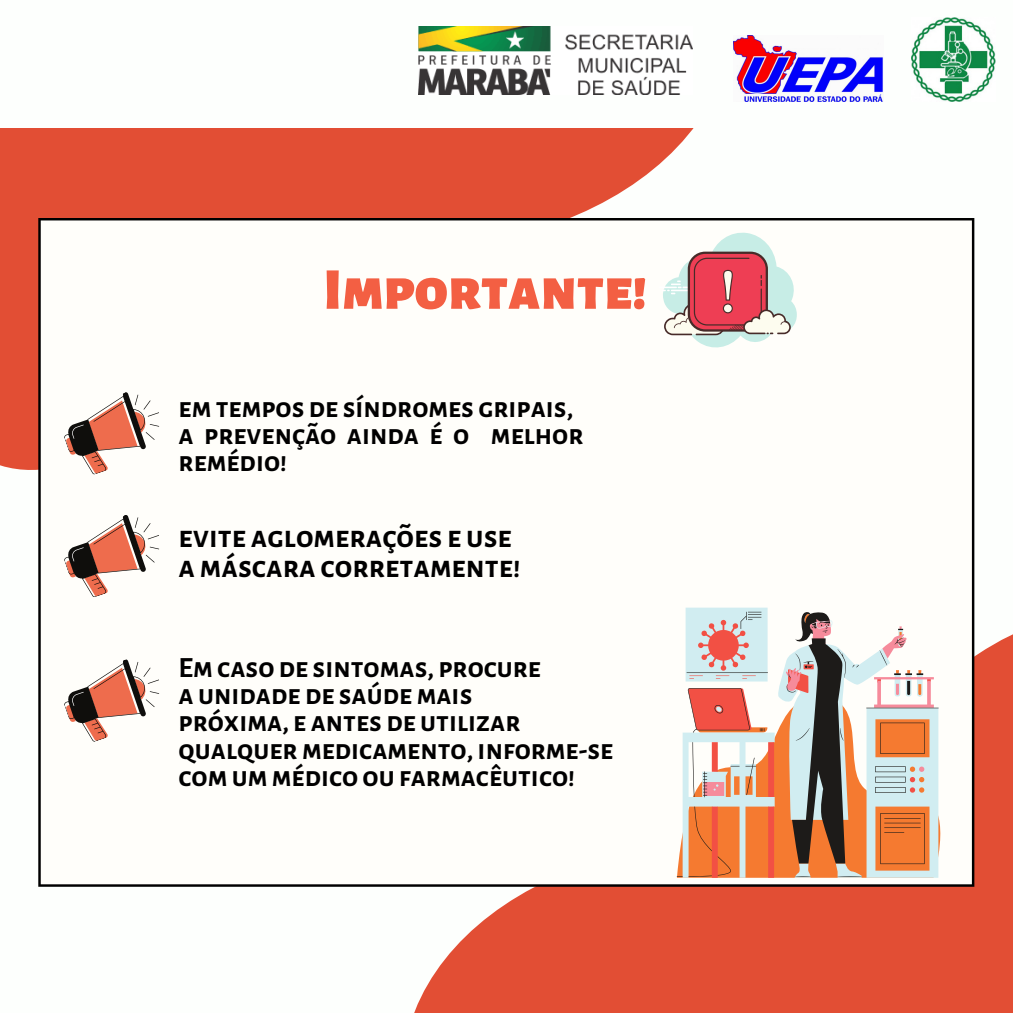
<style>
.page{position:relative;width:1013px;height:1013px;background:#fff}
.page>*{position:absolute;margin:0;border:0;box-sizing:border-box;transform-origin:0 0}
.t1{font:900 59.25px "Alegreya Sans SC";color:#f35f43}
.t2{font:700 31.38px "Alegreya Sans SC";color:#000}
.t3{font:700 28.75px/27.2px "Alegreya Sans SC";color:#000}
</style>
<div class="page">
<div style="left:0;top:128px;width:694px;height:342px;background:#e24e34"></div>
<svg style="left:249px;top:418px;width:763px;height:594px;fill:#e24e34"></svg>
<div style="left:40px;top:219px;width:933px;height:666px;background:#fffefa"></div>
<hr style="left:38px;top:220px;width:3px;height:664px;background:#000">
<hr style="left:971px;top:220px;width:3px;height:664px;background:#000">
<hr style="left:41px;top:884px;width:930px;height:2px;background:#000">
<hr style="left:41px;top:218px;width:930px;height:2px;background:#000">
<img style="left:911px;top:18px;width:84px;height:83px">
<img style="left:733px;top:35px;width:150px;height:67px">
<svg style="left:677px;top:611px;width:261px;height:265px"></svg>
<svg style="left:663px;top:232px;width:133px;height:116px"></svg>
<svg style="left:64px;top:392px;width:96px;height:83px"></svg>
<svg style="left:64px;top:515px;width:95px;height:82px"></svg>
<svg style="left:64px;top:659px;width:96px;height:83px"></svg>
<img style="left:418px;top:26px;width:274px;height:69px">
<p class="t1" style="left:323px;top:261px;width:325px">Importante!</p>
<p class="t3" style="left:179px;top:394px;width:396px">emtempos de síndromes gripais,</p>
<p class="t3" style="left:179px;top:421px;width:406px">a prevenção ainda é o melhor remédio!</p>
<p class="t2" style="left:179px;top:522px;width:335px">evite aglomerações e use</p>
<p class="t2" style="left:179px;top:551px;width:343px">amáscara corretamente!</p>
<p class="t3" style="left:179px;top:654px;width:364px">Emcaso de sintomas, procure</p>
<p class="t3" style="left:179px;top:682px;width:295px">a unidade de saúdemais</p>
<p class="t3" style="left:179px;top:709px;width:343px">próxima, e antes de utilizar</p>
<p class="t3" style="left:179px;top:736px;width:436px">qualquermedicamento, informe-se</p>
<p class="t3" style="left:179px;top:763px;width:398px">comummédico ou farmacêutico!</p>
</div>
